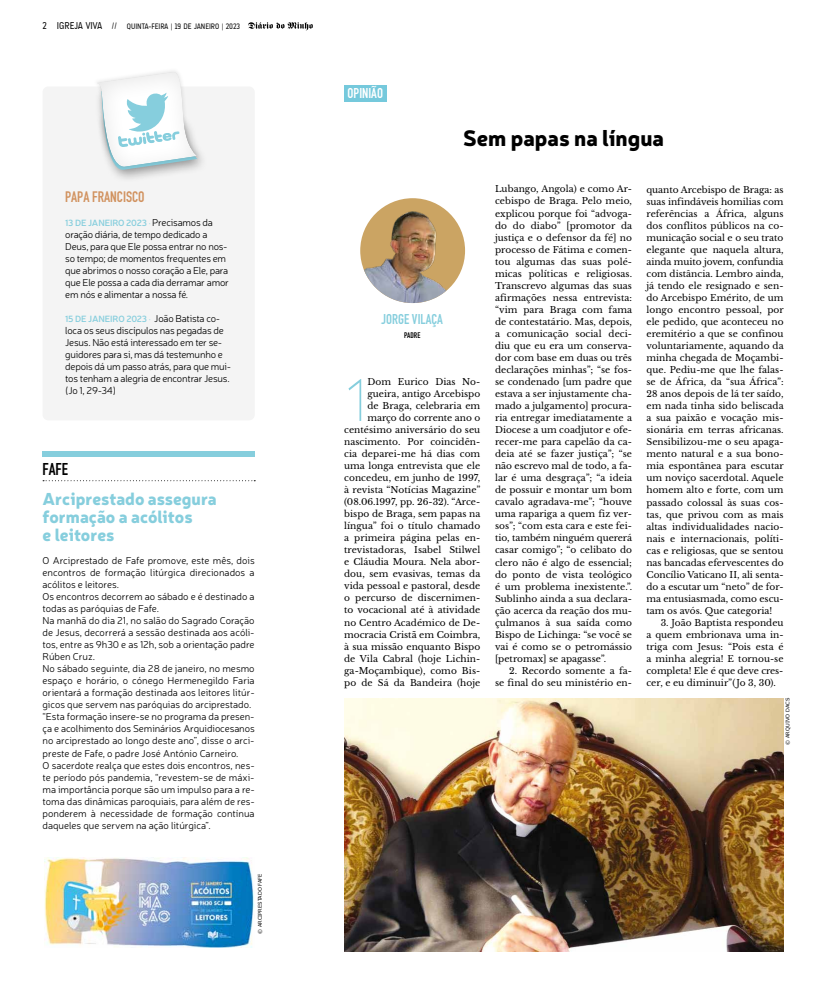
<style>
.page{position:relative;width:817px;height:993px;background:#fff}
.page>*{position:absolute;margin:0;border:0;box-sizing:border-box;transform-origin:0 0}
.t1{font:87.6px "Aaux Pro Thin OSF";color:#86cedd;scale:.7 1}
.t2{font:900 22px "Neris";color:#000}
.t3{font:900 17px/18px "Neris";color:#86cedd}
.t4{font:16.9px "Bern Sans CT";color:#000}
.t5{font:15px "Bern Sans CT";color:#d1925f}
.t6{font:14px "Bern Sans CT";color:#86cedd}
.t7{font:14px "Bern Sans CT";color:#fff}
.t8{font:300 10px/12px "Neris";letter-spacing:-.005em;color:#000}
.t9{font:10px "A Udimat";color:#000}
.t10{font:9px/12px "Libre Baskerville";letter-spacing:.005em;color:#000;text-align:justify}
.t11{font:600 9px "Neris";letter-spacing:-.02em;color:#86cedd}
.t12{font:8px "A Udimat";color:#000}
.t13{font:8px "Bern Sans CT";color:#000}
.t14{font:5px "Verdana";color:#000}
.s1{font-size:8px}
.s2{font-weight:300}
.s3{font-weight:300;font-size:10px;color:#000}
</style>
<div class="page">
<svg style="left:248px;top:22px;width:65px;height:9px"></svg>
<div style="left:43px;top:86px;width:212px;height:334px;background:#f4f4f4;border-radius:6px"></div>
<div style="left:95px;top:85px;width:114px;height:98px;background:#000;opacity:.4"></div>
<div style="left:92px;top:67px;width:109px;height:104px;background:#f4f4f4"></div>
<svg style="left:95px;top:69px;width:103px;height:103px"></svg>
<svg style="left:43px;top:480px;width:212px;height:1px"></svg>
<div style="left:43px;top:450px;width:212px;height:6px;background:#86cedd"></div>
<img style="left:44px;top:857px;width:210px;height:90px">
<div style="left:344px;top:85px;width:42px;height:17px;background:#75c9dc"></div>
<div style="left:360px;top:198px;width:105px;height:105px;background:#cba463;border-radius:50%"></div>
<img style="left:360px;top:207px;width:98px;height:96px">
<img style="left:344px;top:698px;width:439px;height:253px">
<p class="t9" style="left:43px;top:20px;width:76px">2 IGREJA VIVA <span class="s1">//</span></p>
<p class="t12" style="left:127px;top:21px;width:115px">QUINTA-FEIRA | 19 DE JANEIRO | 2023</p>
<h3 class="t5" style="left:65px;top:188px;width:81px">PAPA FRANCISCO</h3>
<p class="t11" style="left:65px;top:216px;width:149px">13 DE JANEIRO 2023 <span class="s2">·</span> <span class="s3">Precisamos da</span></p>
<p class="t8" style="left:65px;top:228px;width:165px">oração diária, de tempo dedicado a Deus, para que Ele possa entrar no nos&shy;so tempo; de momentos frequentes em que abrimos o nosso coração a Ele, para que Ele possa a cada dia derramar amor em nós e alimentar a nossa fé.</p>
<p class="t11" style="left:65px;top:313px;width:156px">15 DE JANEIRO 2023 <span class="s2">·</span> <span class="s3">João Batista co-</span></p>
<p class="t8" style="left:65px;top:324px;width:167px">loca os seus discípulos nas pegadas de Jesus. Não está interessado em ter se&shy;guidores para si, mas dá testemunho e depois dá um passo atrás, para que mui&shy;tos tenham a alegria de encontrar Jesus. (Jo 1, 29-34)</p>
<h3 class="t4" style="left:43px;top:458px;width:27px">FAFE</h3>
<h3 class="t3" style="left:43px;top:488px;width:176px">Arciprestado assegura formação a acólitos<br>e leitores</h3>
<p class="t8" style="left:43px;top:554px;width:214px">O Arciprestado de Fafe promove, este mês, dois encontros de formação litúrgica direcionados a acólitos e leitores.<br>Os encontros decorrem ao sábado e é destinado a todas as paróquias de Fafe.<br>Na manhã do dia 21, no salão do Sagrado Coração de Jesus, decorrerá a sessão destinada aos acóli&shy;tos, entre as 9h30 e as 12h, sob a orientação padre Rúben Cruz.<br>No sábado seguinte, dia 28 de janeiro, no mesmo espaço e horário, o cónego Hermenegildo Faria orientará a formação destinada aos leitores litúr&shy;gicos que servem nas paróquias do arciprestado. “Esta formação insere-se no programa da presen&shy;ça e acolhimento dos Seminários Arquidiocesanos no arciprestado ao longo deste ano”, disse o arci&shy;preste de Fafe, o padre José António Carneiro.<br>O sacerdote realça que estes dois encontros, nes&shy;te período pós pandemia, “revestem-se de máxi&shy;ma importância porque são um impulso para a re&shy;toma das dinâmicas paroquiais, para além de res&shy;ponderem à necessidade de formação contínua daqueles que servem na ação litúrgica”.</p>
<p class="t14" style="left:256px;top:933px;width:62px;rotate:-90deg">© ARCIPRESTADO FAFE</p>
<h3 class="t7" style="left:347px;top:85px;width:37px">OPINIÃO</h3>
<h2 class="t2" style="left:463px;top:122px;width:202px">Sem papas na língua</h2>
<h3 class="t6" style="left:381px;top:310px;width:63px">JORGE VILAÇA</h3>
<p class="t13" style="left:404px;top:330px;width:18px">PADRE</p>
<p class="t10" style="left:344px;top:375px;width:138px;text-align:right">Dom Eurico Dias No&shy;gueira, antigo Arcebispo<br>de Braga, celebraria em março do corrente ano o centésimo aniversário do seu nascimento. Por coincidên&shy;cia deparei-me há dias com uma longa entrevista que ele concedeu, em junho de 1997, à revista “Notícias Magazine” (08.06.1997, pp. 26-32). “Arce&shy;bispo de Braga, sem papas na língua” foi o título chamado a primeira página pelas en&shy;trevistadoras, Isabel Stilwel e Cláudia Moura. Nela abor&shy;dou, sem evasivas, temas da vida pessoal e pastoral, desde o percurso de discernimen&shy;to vocacional até à atividade no Centro Académico de De&shy;mocracia Cristã em Coimbra, à sua missão enquanto Bispo de Vila Cabral (hoje Lichin&shy;ga-Moçambique), como Bis&shy;po de Sá da Bandeira (hoje</p>
<h1 class="t1" style="left:344px;top:335px;width:35px">1</h1>
<p class="t10" style="left:495px;top:183px;width:139px">Lubango, Angola) e como Ar&shy;cebispo de Braga. Pelo meio, explicou porque foi “advoga&shy;do do diabo” [promotor da justiça e o defensor da fé] no processo de Fátima e comen&shy;tou algumas das suas polé&shy;micas políticas e religiosas.<br>Transcrevo algumas das suas afirmações nessa entrevista: “vim para Braga com fama de contestatário. Mas, depois, a comunicação social deci&shy;diu que eu era um conserva&shy;dor com base em duas ou três declarações minhas”; “se fos&shy;se condenado [um padre que estava a ser injustamente cha&shy;mado a julgamento] procura&shy;ria entregar imediatamente a Diocese a um coadjutor e ofe&shy;recer-me para capelão da ca&shy;deia até se fazer justiça”; “se não escrevo mal de todo, a fa&shy;lar é uma desgraça”; “a ideia de possuir e montar um bom cavalo agradava-me”; “houve uma rapariga a quem fiz ver&shy;sos”; “com esta cara e este fei&shy;tio, também ninguém quererá casar comigo”; “o celibato do clero não é algo de essencial; do ponto de vista teológico é um problema inexistente.”.<br>Sublinho ainda a sua declara&shy;ção acerca da reação dos mu&shy;çulmanos à sua saída como Bispo de Lichinga: “se você se vai é como se o petromássio [petromax] se apagasse”.</p>
<p class="t10" style="left:495px;top:664px;width:138px;text-align:right">2. Recordo somente a fa-<br>se final do seu ministério en-</p>
<p class="t10" style="left:646px;top:183px;width:139px">quanto Arcebispo de Braga: as suas infindáveis homilias com referências a África, alguns dos conflitos públicos na co&shy;municação social e o seu trato elegante que naquela altura, ainda muito jovem, confundia com distância. Lembro ainda, já tendo ele resignado e sen&shy;do Arcebispo Emérito, de um longo encontro pessoal, por ele pedido, que aconteceu no eremitério a que se confinou voluntariamente, aquando da minha chegada de Moçambi&shy;que. Pediu-me que lhe falas&shy;se de África, da “sua África”:<br>28 anos depois de lá ter saído, em nada tinha sido beliscada a sua paixão e vocação mis&shy;sionária em terras africanas.<br>Sensibilizou-me o seu apaga&shy;mento natural e a sua bono&shy;mia espontânea para escutar um noviço sacerdotal. Aquele homem alto e forte, com um passado colossal às suas cos&shy;tas, que privou com as mais altas individualidades nacio&shy;nais e internacionais, políti&shy;cas e religiosas, que se sentou nas bancadas efervescentes do Concílio Vaticano II, ali senta&shy;do a escutar um “neto” de for&shy;ma entusiasmada, como escu&shy;tam os avós. Que categoria!</p>
<p class="t10" style="left:646px;top:616px;width:139px;text-indent:14px">3. João Baptista respondeu a quem embrionava uma in&shy;triga com Jesus: “Pois esta é a minha alegria! E tornou-se completa! Ele é que deve cres&shy;cer, e eu diminuir”(Jo 3, 30).</p>
<p class="t14" style="left:784px;top:744px;width:48px;rotate:-90deg">© ARQUIVO DACS</p>
</div>
